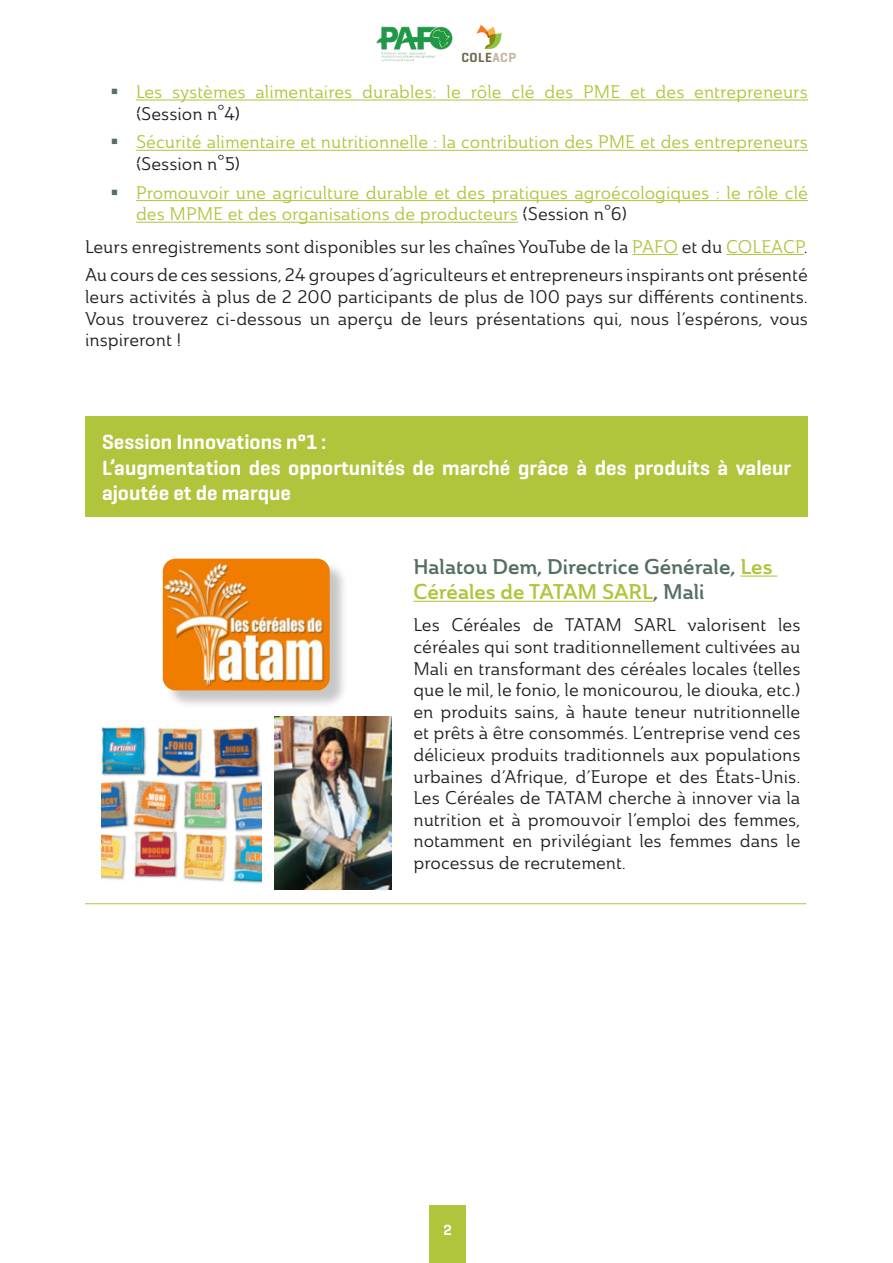
<style>
.page{position:relative;width:893px;height:1263px;background:#fff}
.page>*{position:absolute;margin:0;border:0;box-sizing:border-box;transform-origin:0 0}
.Titre_SOMMAIRE{font:600 21px/25.2px "Geogrotesque";color:#fff}
._1_1_Titre{font:21px/25.2px "Ainslie Nor Dem";color:#557062}
.Body{font:18px/21.6px "Ainslie Nor Reg";color:#231f20;text-align:justify}
.t1{font:18px/21.6px "Ainslie Nor Reg";color:#b0c43c}
.t2{font:600 15px "Geogrotesque";color:#fff}
.t3{font:600 13.35px "Geogrotesque";letter-spacing:.04em;color:#6e674d}
.s1{color:#c3b49b}
.s2{color:#231f20}
.s3{color:#b0c43c}
</style>
<div class="page">
<svg style="left:477px;top:25px;width:25px;height:24px"></svg>
<img style="left:377px;top:26px;width:76px;height:36px">
<div style="left:429px;top:1205px;width:37px;height:58px;background:#b0c43c"></div>
<hr style="left:136px;top:100px;width:672px;height:1px;background:#b0c43c">
<hr style="left:136px;top:150px;width:672px;height:1px;background:#b0c43c">
<hr style="left:136px;top:200px;width:672px;height:1px;background:#b0c43c">
<hr style="left:136px;top:222px;width:382px;height:1px;background:#b0c43c">
<hr style="left:632px;top:254px;width:46px;height:1px;background:#b0c43c">
<hr style="left:726px;top:254px;width:78px;height:1px;background:#b0c43c">
<div style="left:85px;top:417px;width:723px;height:100px;background:#b0c43c"></div>
<hr style="left:85px;top:903px;width:322px;height:1px;background:#b0c43c">
<hr style="left:407px;top:903px;width:399px;height:1px;background:#b0c43c">
<div style="left:165px;top:561px;width:184px;height:148px;background:#231f20;opacity:.25"></div>
<img style="left:163px;top:559px;width:167px;height:131px">
<img style="left:101px;top:727px;width:161px;height:157px">
<img style="left:274px;top:716px;width:117px;height:174px">
<hr style="left:741px;top:575px;width:36px;height:2px;background:#b0c43c">
<hr style="left:413px;top:601px;width:240px;height:1px;background:#b0c43c">
<p class="t3" style="left:461px;top:49px;width:56px">COLE<span class="s1">ACP</span></p>
<p class="t1" style="left:136px;top:81px;width:673px">Les systèmes alimentaires durables: le rôle clé des PME et des entrepreneurs <span class="s2">(Session n°4)</span></p>
<p class="t1" style="left:136px;top:131px;width:673px">Sécurité alimentaire et nutritionnelle : la contribution des PME et des entrepreneurs <span class="s2">(Session n°5)</span></p>
<p class="t1" style="left:136px;top:182px;width:673px">Promouvoir une agriculture durable et des pratiques agroécologiques : le rôle clé des MPME et des organisations de producteurs <span class="s2">(Session n°6)</span></p>
<p class="Body" style="left:85px;top:235px;width:724px">Leurs enregistrements sont disponibles sur les chaînes YouTube de la <span class="s3">PAFO</span> et du <span class="s3">COLEACP</span>.</p>
<p class="Body" style="left:85px;top:264px;width:724px">Au cours de ces sessions, 24 groupes d’agriculteurs et entrepreneurs inspirants ont présenté leurs activités à plus de 2 200 participants de plus de 100 pays sur différents continents.<br>Vous trouverez ci-dessous un aperçu de leurs présentations qui, nous l’espérons, vous inspireront !</p>
<p class="Titre_SOMMAIRE" style="left:102px;top:429px;width:226px">Session Innovations n°1 :</p>
<p class="Titre_SOMMAIRE" style="left:102px;top:455px;width:691px">L’augmentation des opportunités de marché grâce à des produits à valeur ajoutée et de marque</p>
<p class="_1_1_Titre" style="left:413px;top:554px;width:360px">Halatou Dem, Directrice Générale, <span class="s3">Les<br>Céréales de TATAM SARL</span>, Mali</p>
<p class="Body" style="left:413px;top:614px;width:388px">Les Céréales de TATAM SARL valorisent les céréales qui sont traditionnellement cultivées au Mali en transformant des céréales locales (telles que le mil, le fonio, le monicourou, le diouka, etc.) en produits sains, à haute teneur nutritionnelle et prêts à être consommés. L’entreprise vend ces délicieux produits traditionnels aux populations urbaines d’Afrique, d’Europe et des États-Unis.<br>Les Céréales de TATAM cherche à innover via la nutrition et à promouvoir l’emploi des femmes, notamment en privilégiant les femmes dans le processus de recrutement.</p>
<p class="t2" style="left:443px;top:1220px;width:10px">2</p>
</div>
